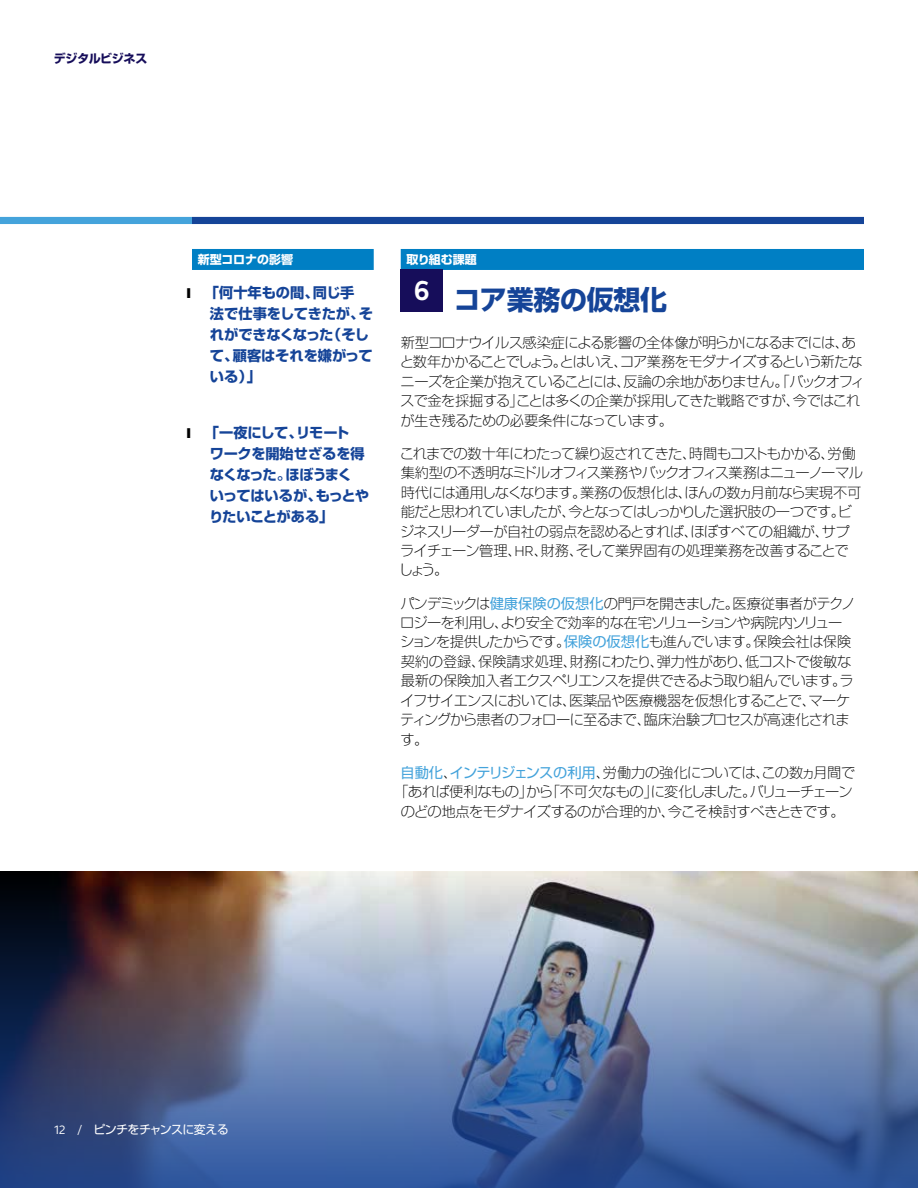
<style>
.page{position:relative;width:918px;height:1188px;background:#fff}
.page>*{position:absolute;margin:0;border:0;box-sizing:border-box;transform-origin:0 0}
.t1{font:700 27px "Shin Go Pro";letter-spacing:-.01em;color:#154498}
.t2{font:700 27px "Cognizant Sans";color:#fff}
.t3{font:300 expanded 14.25px/19.5px "Shin Go Pro";letter-spacing:-.045em;color:#000}
.t4{font:700 14.25px/21px "Shin Go Pro";letter-spacing:-.02em;color:#154498}
.t5{font:12px "Shin Go Pro";letter-spacing:-.06em;color:#fff}
.t6{font:700 12px "Shin Go Pro";letter-spacing:-.005em;color:#fff}
.t7{font:700 12px "Shin Go Pro";letter-spacing:-.03em;color:#160d5a}
.s1{color:#000}
.s2{font-family:"Cognizant Sans";font-stretch:normal}
.s3{font-weight:400;font-stretch:normal;color:#44a3db}
.s4{font-family:"Cognizant Sans"}
</style>
<div class="page">
<img style="left:0;top:872px;width:918px;height:316px">
<div style="left:192px;top:217px;width:672px;height:7px;background:#154498"></div>
<div style="left:0;top:217px;width:192px;height:7px;background:#44a3db"></div>
<div style="left:192px;top:249px;width:182px;height:21px;background:#007fc4"></div>
<div style="left:401px;top:249px;width:463px;height:21px;background:#007fc4"></div>
<div style="left:401px;top:270px;width:42px;height:42px;background:#160d5a"></div>
<p class="t7" style="left:54px;top:49px;width:95px">デジタルビジネス</p>
<p class="t6" style="left:198px;top:249px;width:97px">新型コロナの影響</p>
<p class="t4" style="left:210px;top:281px;width:164px;text-indent:-23px"><span class="s1">❙</span> 「何十年もの間、同じ手<br>法で仕事をしてきたが、それができなくなった（そして、顧客はそれを嫌がっている）」</p>
<p class="t4" style="left:209px;top:420px;width:162px;text-indent:-22px"><span class="s1">❙</span> 「一夜にして、リモート<br>ワークを開始せざるを得なくなった。ほぼうまく<br>いってはいるが、もっとやりたいことがある」</p>
<p class="t6" style="left:406px;top:249px;width:72px">取り組む課題</p>
<h1 class="t1" style="left:454px;top:278px;width:215px">コア業務の仮想化</h1>
<p class="t3" style="left:400px;top:331px;width:466px">新型コロナウイルス感染症による影響の全体像が明らかになるまでには、あと数年かかることでしょう。とはいえ、コア業務をモダナイズするという新たなニーズを企業が抱えていることには、反論の余地がありません。「バックオフィスで金を採掘する」ことは多くの企業が採用してきた戦略ですが、今ではこれが生き残るための必要条件になっています。</p>
<p class="t3" style="left:399px;top:442px;width:466px">これまでの数十年にわたって繰り返されてきた、時間もコストもかかる、労働集約型の不透明なミドルオフィス業務やバックオフィス業務はニューノーマル時代には通用しなくなります。業務の仮想化は、ほんの数ヵ月前なら実現不可能だと思われていましたが、今となってはしっかりした選択肢の一つです。ビジネスリーダーが自社の弱点を認めるとすれば、ほぼすべての組織が、サプライチェーン管理、<span class="s2">HR</span>、財務、そして業界固有の処理業務を改善することでしょう。</p>
<p class="t3" style="left:400px;top:592px;width:457px">パンデミックは<span class="s3">健康保険の仮想化</span>の門戸を開きました。医療従事者がテクノロジーを利用し、より安全で効率的な在宅ソリューションや病院内ソリューションを提供したからです。<span class="s3">保険の仮想化</span>も進んでいます。保険会社は保険契約の登録、保険請求処理、財務にわたり、弾力性があり、低コストで俊敏な最新の保険加入者エクスペリエンスを提供できるよう取り組んでいます。ライフサイエンスにおいては、医薬品や医療機器を仮想化することで、マーケティングから患者のフォローに至るまで、臨床治験プロセスが高速化されます。</p>
<p class="t3" style="left:394px;top:761px;width:463px;text-align:center"><span class="s3">自動化</span>、<span class="s3">インテリジェンスの利用</span>、労働力の強化については、この数ヵ月間で「あれば便利なもの」から「不可欠なもの」に変化しました。バリューチェーンのどの地点をモダナイズするのが合理的か、今こそ検討すべきときです。</p>
<h1 class="t2" style="left:414px;top:273px;width:18px">6</h1>
<p class="t5" style="left:54px;top:1120px;width:176px"><span class="s4">12 /</span> ピンチをチャンスに変える</p>
</div>
